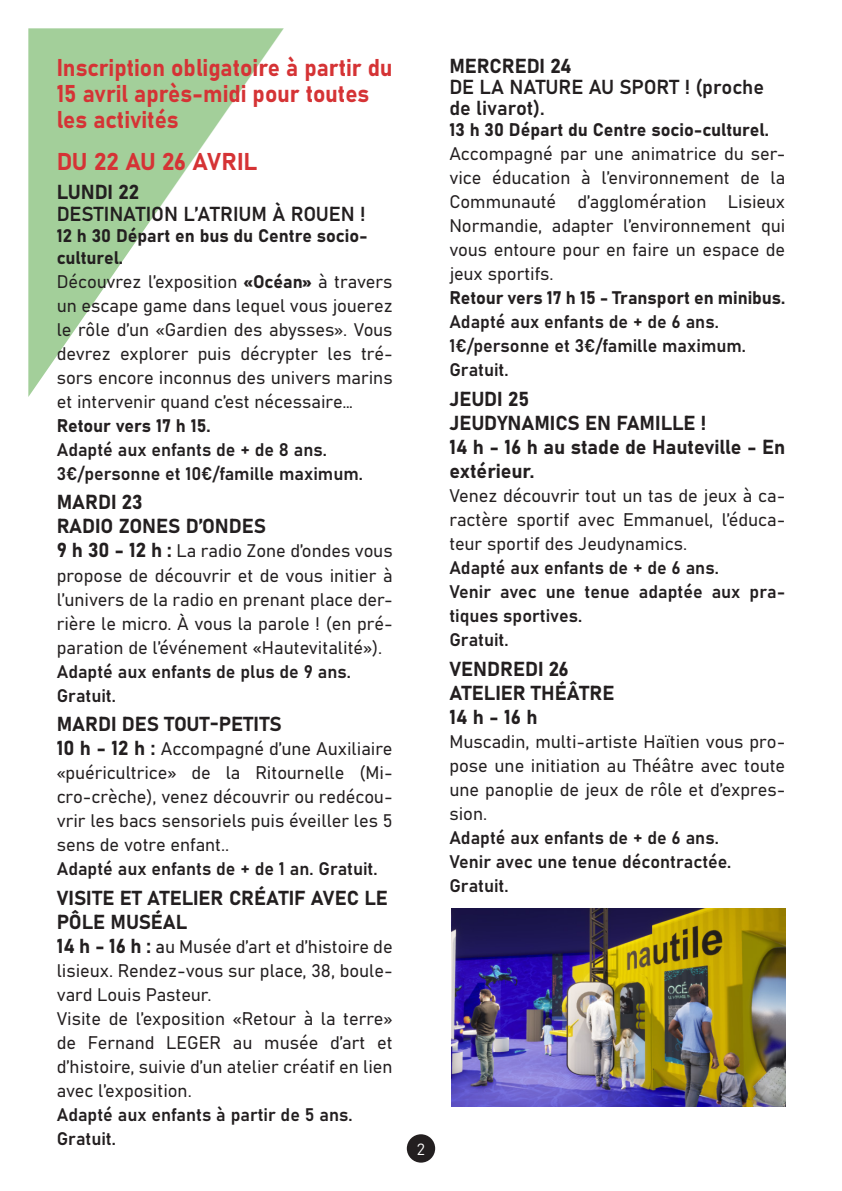
<style>
.page{position:relative;width:842px;height:1191px;background:#fff}
.page>*{position:absolute;margin:0;border:0;box-sizing:border-box;transform-origin:0 0}
.t1{font:24px/26px "Bahnschrift";color:#d53335;scale:.95 1}
.t2{font:24px "Bahnschrift";color:#d53335}
.t3{font:20px/24px "Bahnschrift";color:#231f20}
.t4{font:18px/24px "Bahnschrift";color:#231f20;text-align:justify}
.t5{font:16px "Bahnschrift";color:#fff}
.s1{font-size:20px}
</style>
<div class="page">
<svg style="left:28px;top:28px;width:256px;height:369px"></svg>
<div style="left:407px;top:1134px;width:28px;height:28px;background:#231f20;border-radius:50%"></div>
<img style="left:451px;top:908px;width:334px;height:198px">
<p class="t1" style="left:57px;top:53px;width:355px">Inscription obligatoire à partir du<br>15 avril après-midi pour toutes les activités</p>
<p class="t2" style="left:57px;top:143px;width:202px">DU 22 AU 26 AVRIL</p>
<p class="t3" style="left:57px;top:179px;width:84px">LUNDI 22</p>
<p class="t3" style="left:57px;top:200px;width:310px">DESTINATION L’ATRIUM À ROUEN !</p>
<p class="t4" style="left:57px;top:224px;width:313px;line-height:21.6px">12 h 30 Départ en bus du Centre socio&shy;culturel.</p>
<p class="t4" style="left:57px;top:268px;width:337px">Découvrez l’exposition «Océan» à travers un escape game dans lequel vous jouerez le rôle d’un «Gardien des abysses». Vous devrez explorer puis décrypter les tré&shy;sors encore inconnus des univers marins et intervenir quand c’est nécessaire…</p>
<p class="t4" style="left:57px;top:412px;width:155px">Retour vers 17 h 15.</p>
<p class="t4" style="left:57px;top:436px;width:272px">Adapté aux enfants de + de 8 ans.</p>
<p class="t4" style="left:57px;top:460px;width:308px">3€/personne et 10€/famille maximum.</p>
<p class="t3" style="left:57px;top:489px;width:88px">MARDI 23</p>
<p class="t3" style="left:57px;top:513px;width:211px">RADIO ZONES D’ONDES</p>
<p class="t4" style="left:57px;top:538px;width:337px"><span class="s1">9 h 30 - 12 h :</span> La radio Zone d’ondes vous propose de découvrir et de vous initier à l’univers de la radio en prenant place der&shy;rière le micro. À vous la parole ! (en pré&shy;paration de l’événement «Hautevitalité»).</p>
<p class="t4" style="left:57px;top:658px;width:296px">Adapté aux enfants de plus de 9 ans.</p>
<p class="t4" style="left:57px;top:682px;width:61px">Gratuit.</p>
<p class="t3" style="left:57px;top:711px;width:227px">MARDI DES TOUT-PETITS</p>
<p class="t4" style="left:57px;top:735px;width:337px"><span class="s1">10 h - 12 h :</span> Accompagné d’une Auxiliaire «puéricultrice» de la Ritournelle (Mi&shy;cro-crèche), venez découvrir ou redécou&shy;vrir les bacs sensoriels puis éveiller les 5 sens de votre enfant..</p>
<p class="t4" style="left:57px;top:855px;width:322px">Adapté aux enfants de + de 1 an. Gratuit.</p>
<p class="t3" style="left:57px;top:884px;width:333px">VISITE ET ATELIER CRÉATIF AVEC LE<br>PÔLE MUSÉAL</p>
<p class="t4" style="left:57px;top:933px;width:337px"><span class="s1">14 h - 16 h :</span> au Musée d’art et d’histoire de lisieux. Rendez-vous sur place, 38, boule&shy;vard Louis Pasteur.</p>
<p class="t4" style="left:57px;top:1005px;width:337px">Visite de l’exposition «Retour à la terre» de Fernand LEGER au musée d’art et d’histoire, suivie d’un atelier créatif en lien avec l’exposition.</p>
<p class="t4" style="left:57px;top:1101px;width:297px">Adapté aux enfants à partir de 5 ans.</p>
<p class="t4" style="left:57px;top:1125px;width:61px">Gratuit.</p>
<p class="t3" style="left:449px;top:52px;width:124px">MERCREDI 24</p>
<p class="t3" style="left:449px;top:75px;width:316px;line-height:21px">DE LA NATURE AU SPORT ! (proche de livarot).</p>
<p class="t4" style="left:449px;top:117px;width:321px">13 h 30 Départ du Centre socio-culturel.</p>
<p class="t4" style="left:449px;top:141px;width:337px">Accompagné par une animatrice du ser&shy;vice éducation à l’environnement de la Communauté d’agglomération Lisieux Normandie, adapter l’environnement qui vous entoure pour en faire un espace de jeux sportifs.</p>
<p class="t4" style="left:449px;top:285px;width:337px">Retour vers 17 h 15 - Transport en minibus.</p>
<p class="t4" style="left:449px;top:309px;width:271px">Adapté aux enfants de + de 6 ans.</p>
<p class="t4" style="left:449px;top:333px;width:298px">1€/personne et 3€/famille maximum.</p>
<p class="t4" style="left:449px;top:357px;width:61px">Gratuit.</p>
<p class="t3" style="left:449px;top:385px;width:82px">JEUDI 25</p>
<p class="t3" style="left:449px;top:409px;width:258px">JEUDYNAMICS EN FAMILLE !</p>
<p class="t3" style="left:449px;top:433px;width:337px">14 h - 16 h au stade de Hauteville - En extérieur.</p>
<p class="t4" style="left:449px;top:482px;width:337px">Venez découvrir tout un tas de jeux à ca&shy;ractère sportif avec Emmanuel, l’éduca&shy;teur sportif des Jeudynamics.</p>
<p class="t4" style="left:449px;top:554px;width:271px">Adapté aux enfants de + de 6 ans.</p>
<p class="t4" style="left:449px;top:578px;width:337px">Venir avec une tenue adaptée aux pra&shy;tiques sportives.</p>
<p class="t4" style="left:449px;top:626px;width:61px">Gratuit.</p>
<p class="t3" style="left:449px;top:655px;width:121px">VENDREDI 26</p>
<p class="t3" style="left:449px;top:679px;width:167px">ATELIER THÉÂTRE</p>
<p class="t3" style="left:449px;top:703px;width:90px">14 h - 16 h</p>
<p class="t4" style="left:449px;top:728px;width:337px">Muscadin, multi-artiste Haïtien vous pro&shy;pose une initiation au Théâtre avec toute une panoplie de jeux de rôle et d’expres&shy;sion.</p>
<p class="t4" style="left:449px;top:824px;width:271px">Adapté aux enfants de + de 6 ans.</p>
<p class="t4" style="left:449px;top:848px;width:283px">Venir avec une tenue décontractée.</p>
<p class="t4" style="left:449px;top:872px;width:61px">Gratuit.</p>
<p class="t5" style="left:417px;top:1137px;width:10px">2</p>
</div>
